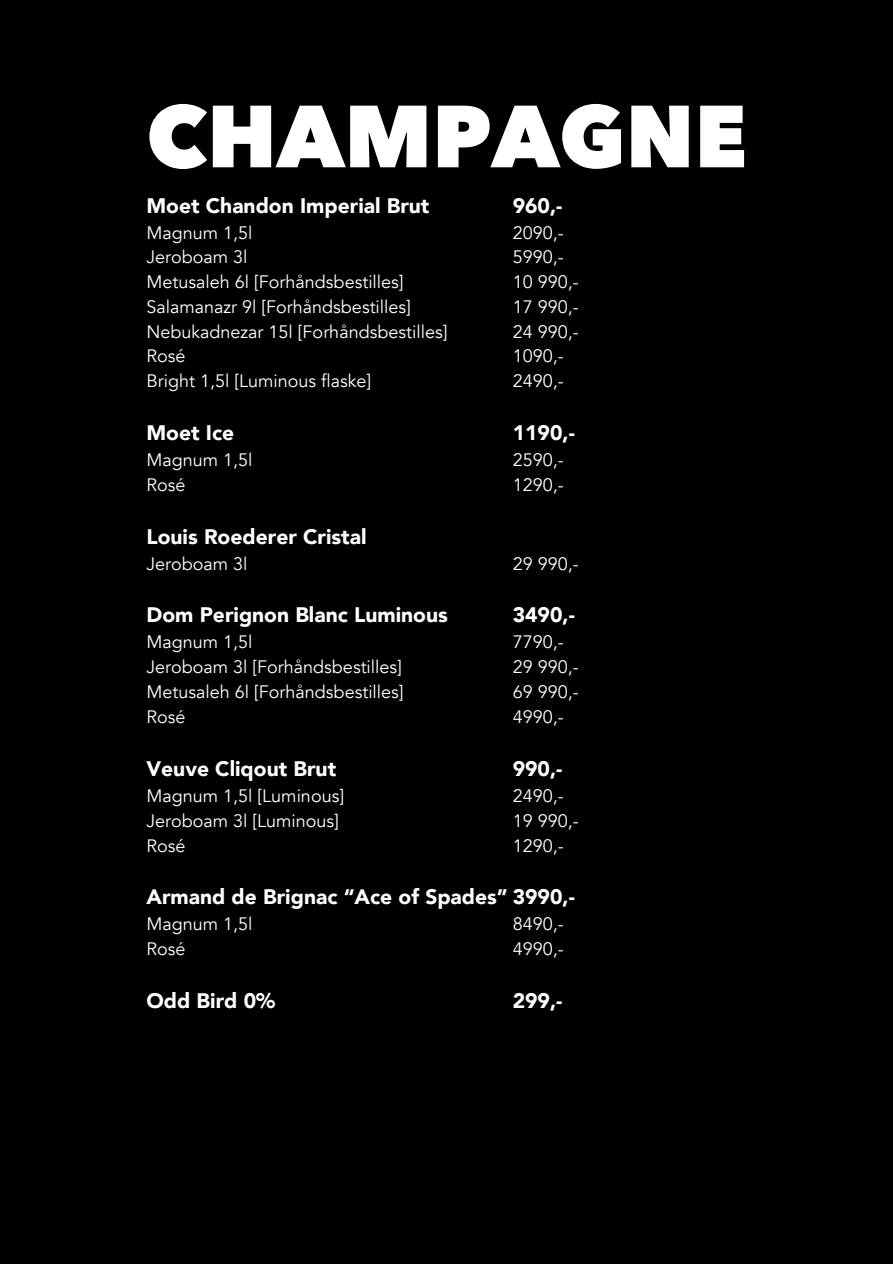
<style>
.page{position:relative;width:893px;height:1264px;background:#fff}
.page>*{position:absolute;margin:0;border:0;box-sizing:border-box;transform-origin:0 0}
.t1{font:800 87px "Avenir Next";color:#fff}
.t2{font:900 21px "Avenir";color:#fff}
.t3{font:18px "Avenir";color:#fff}
</style>
<div class="page">
<div style="left:0;top:0;width:892px;height:1263px;background:#000001"></div>
<p class="t1" style="left:146px;top:80px;width:602px">CHAMPAGNE</p>
<p class="t2" style="left:146px;top:192px;width:284px">Moet Chandon Imperial Brut</p>
<p class="t3" style="left:146px;top:221px;width:108px">Magnum 1,5l</p>
<p class="t3" style="left:146px;top:245px;width:103px">Jeroboam 3l</p>
<p class="t3" style="left:146px;top:270px;width:259px">Metusaleh 6l [Forhåndsbestilles]</p>
<p class="t3" style="left:146px;top:295px;width:266px">Salamanazr 9l [Forhåndsbestilles]</p>
<p class="t3" style="left:146px;top:320px;width:302px">Nebukadnezar 15l [Forhåndsbestilles]</p>
<p class="t3" style="left:146px;top:344px;width:41px">Rosé</p>
<p class="t3" style="left:146px;top:369px;width:226px">Bright 1,5l [Luminous flaske]</p>
<p class="t2" style="left:146px;top:419px;width:89px">Moet Ice</p>
<p class="t3" style="left:146px;top:448px;width:108px">Magnum 1,5l</p>
<p class="t3" style="left:146px;top:473px;width:41px">Rosé</p>
<p class="t2" style="left:146px;top:522px;width:221px">Louis Roederer Cristal</p>
<p class="t3" style="left:146px;top:551px;width:103px">Jeroboam 3l</p>
<p class="t2" style="left:146px;top:601px;width:303px">Dom Perignon Blanc Luminous</p>
<p class="t3" style="left:146px;top:630px;width:108px">Magnum 1,5l</p>
<p class="t3" style="left:146px;top:655px;width:257px">Jeroboam 3l [Forhåndsbestilles]</p>
<p class="t3" style="left:146px;top:680px;width:259px">Metusaleh 6l [Forhåndsbestilles]</p>
<p class="t3" style="left:146px;top:704px;width:41px">Rosé</p>
<p class="t2" style="left:512px;top:192px;width:51px">960,-</p>
<p class="t3" style="left:512px;top:221px;width:53px">2090,-</p>
<p class="t3" style="left:512px;top:245px;width:53px">5990,-</p>
<p class="t3" style="left:512px;top:270px;width:68px">10 990,-</p>
<p class="t3" style="left:512px;top:295px;width:68px">17 990,-</p>
<p class="t3" style="left:512px;top:320px;width:68px">24 990,-</p>
<p class="t3" style="left:512px;top:344px;width:53px">1090,-</p>
<p class="t3" style="left:512px;top:369px;width:53px">2490,-</p>
<p class="t2" style="left:512px;top:419px;width:64px">1190,-</p>
<p class="t3" style="left:512px;top:448px;width:53px">2590,-</p>
<p class="t3" style="left:512px;top:473px;width:53px">1290,-</p>
<p class="t3" style="left:512px;top:551px;width:68px">29 990,-</p>
<p class="t2" style="left:512px;top:601px;width:64px">3490,-</p>
<p class="t3" style="left:512px;top:630px;width:53px">7790,-</p>
<p class="t3" style="left:512px;top:655px;width:68px">29 990,-</p>
<p class="t3" style="left:512px;top:680px;width:68px">69 990,-</p>
<p class="t3" style="left:512px;top:704px;width:53px">4990,-</p>
<p class="t2" style="left:146px;top:755px;width:191px">Veuve Cliqout Brut</p>
<p class="t3" style="left:146px;top:784px;width:199px">Magnum 1,5l [Luminous]</p>
<p class="t3" style="left:146px;top:808px;width:194px">Jeroboam 3l [Luminous]</p>
<p class="t3" style="left:146px;top:833px;width:41px">Rosé</p>
<p class="t2" style="left:146px;top:883px;width:430px">Armand de Brignac “Ace of Spades” 3990,-</p>
<p class="t3" style="left:146px;top:912px;width:108px">Magnum 1,5l</p>
<p class="t3" style="left:146px;top:937px;width:41px">Rosé</p>
<p class="t2" style="left:146px;top:987px;width:130px">Odd Bird 0%</p>
<p class="t2" style="left:512px;top:755px;width:51px">990,-</p>
<p class="t3" style="left:512px;top:784px;width:53px">2490,-</p>
<p class="t3" style="left:512px;top:808px;width:68px">19 990,-</p>
<p class="t3" style="left:512px;top:833px;width:53px">1290,-</p>
<p class="t3" style="left:512px;top:912px;width:53px">8490,-</p>
<p class="t3" style="left:512px;top:937px;width:53px">4990,-</p>
<p class="t2" style="left:512px;top:987px;width:51px">299,-</p>
</div>
